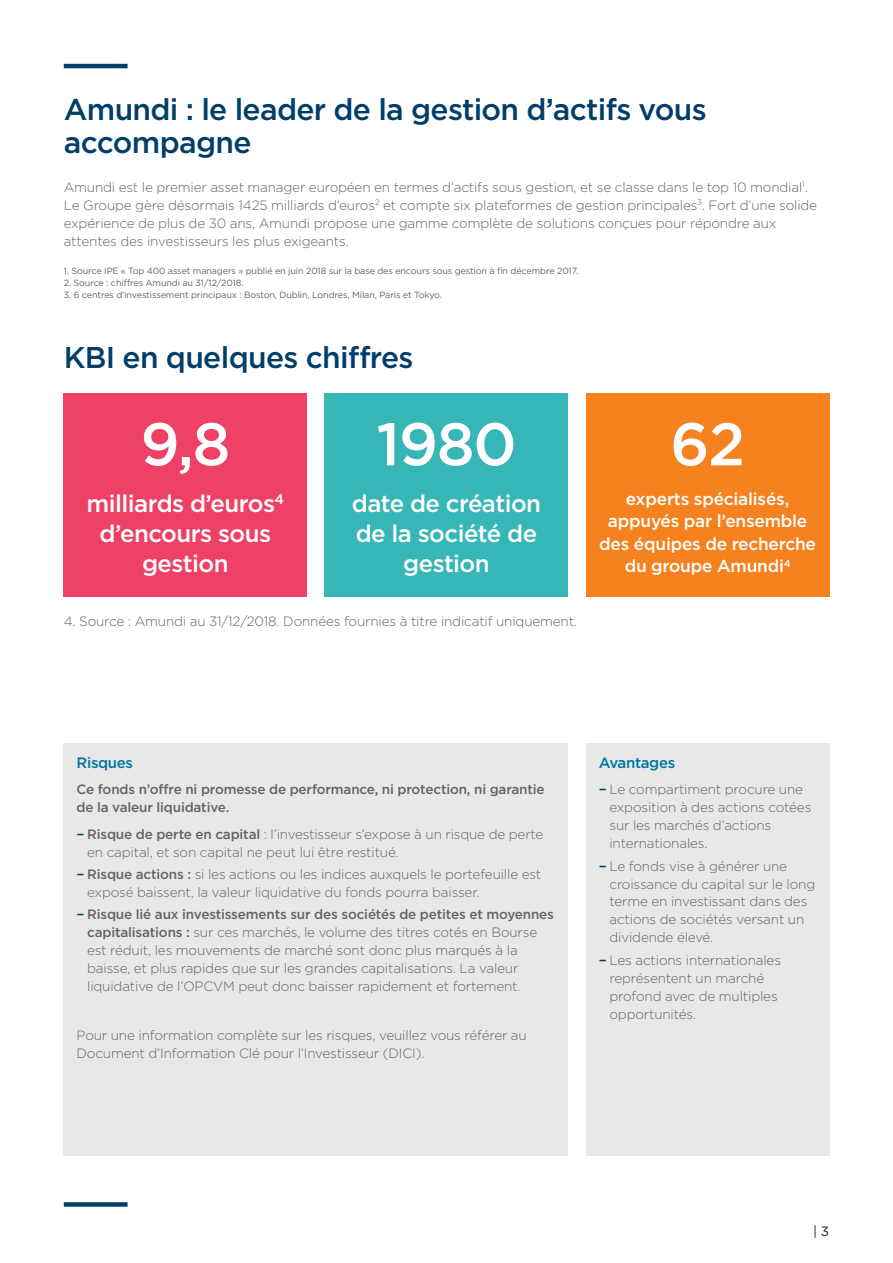
<style>
.page{position:relative;width:893px;height:1263px;background:#fff}
.page>*{position:absolute;margin:0;border:0;box-sizing:border-box;transform-origin:0 0}
.t1{font:500 60px "Gotham";color:#fff}
.t2{font:500 30px/33px "Gotham";letter-spacing:-.02em;color:#003e6a}
.t3{font:500 24px/30px "Gotham";letter-spacing:-.02em;color:#fff;text-align:center}
.t4{font:500 17.25px/22.5px "Gotham";letter-spacing:-.01em;color:#fff;text-align:center}
.t5{font:500 15px "Gotham";letter-spacing:-.02em;color:#0074a1}
.t6{font:300 13.5px/18px "Gotham";letter-spacing:-.01em;color:#636466}
.t7{font:500 13.5px/18px "Gotham";letter-spacing:-.01em;color:#636466}
.t8{font:13.5px "Gotham";color:#231f20}
.t9{font:9px "Gotham";letter-spacing:-.01em;color:#636466}
.s1{font-weight:500;font-size:12.75px;color:#003e6a}
.s2{font-weight:500}
</style>
<div class="page">
<hr style="left:64px;top:64px;width:64px;height:4px;background:#003e6a">
<div style="left:64px;top:1202px;width:64px;height:5px;background:#003e6a"></div>
<div style="left:64px;top:743px;width:504px;height:412px;background:#e7e8e8"></div>
<div style="left:586px;top:743px;width:243px;height:412px;background:#e7e8e8"></div>
<div style="left:64px;top:393px;width:243px;height:204px;background:#ef4066"></div>
<div style="left:325px;top:393px;width:243px;height:204px;background:#36b6b7"></div>
<div style="left:586px;top:393px;width:243px;height:204px;background:#f5821f"></div>
<h2 class="t2" style="left:64px;top:92px;width:645px">Amundi : le leader de la gestion d’actifs vous accompagne</h2>
<p class="t6" style="left:64px;top:178px;width:755px">Amundi est le premier asset manager européen en termes d’actifs sous gestion, et se classe dans le top 10 mondial<sup>1</sup>.<br>Le Groupe gère désormais 1425 milliards d’euros<sup>2</sup> et compte six plateformes de gestion principales<sup>3</sup>. Fort d’une solide expérience de plus de 30 ans, Amundi propose une gamme complète de solutions conçues pour répondre aux attentes des investisseurs les plus exigeants.</p>
<p class="t9" style="left:64px;top:265px;width:516px">1. Source IPE « Top 400 asset managers » publié en juin 2018 sur la base des encours sous gestion à fin décembre 2017.</p>
<p class="t9" style="left:64px;top:277px;width:181px">2. Source : chiffres Amundi au 31/12/2018.</p>
<p class="t9" style="left:64px;top:289px;width:380px">3. 6 centres d’investissement principaux : Boston, Dublin, Londres, Milan, Paris et Tokyo.</p>
<h2 class="t2" style="left:64px;top:340px;width:351px">KBI en quelques chiffres</h2>
<h1 class="t1" style="left:140px;top:405px;width:92px">9,8</h1>
<h3 class="t3" style="left:87px;top:488px;width:199px">milliards d’euros<sup>4 </sup>d’encours sous gestion</h3>
<h1 class="t1" style="left:376px;top:405px;width:142px">1980</h1>
<h3 class="t3" style="left:352px;top:488px;width:191px">date de création de la société de gestion</h3>
<p class="t6" style="left:64px;top:611px;width:515px">4. Source : Amundi au 31/12/2018. Données fournies à titre indicatif uniquement.</p>
<h1 class="t1" style="left:670px;top:405px;width:76px">62</h1>
<p class="t4" style="left:599px;top:487px;width:218px">experts spécialisés, appuyés par l’ensemble des équipes de recherche du groupe Amundi<sup>4</sup></p>
<p class="t5" style="left:77px;top:753px;width:58px">Risques</p>
<p class="t7" style="left:77px;top:780px;width:470px">Ce fonds n’offre ni promesse de performance, ni protection, ni garantie de la valeur liquidative.</p>
<p class="t6" style="left:87px;top:825px;width:458px;text-indent:-11px"><span class="s1">−</span> <span class="s2">Risque de perte en capital</span> : l’investisseur s’expose à un risque de perte en capital, et son capital ne peut lui être restitué.</p>
<p class="t6" style="left:87px;top:865px;width:456px;text-indent:-11px"><span class="s1">−</span> <span class="s2">Risque actions :</span> si les actions ou les indices auxquels le portefeuille est exposé baissent, la valeur liquidative du fonds pourra baisser.</p>
<p class="t6" style="left:87px;top:905px;width:468px;text-indent:-11px"><span class="s1">−</span> <span class="s2">Risque lié aux investissements sur des sociétés de petites et moyennes capitalisations :</span> sur ces marchés, le volume des titres cotés en Bourse est réduit, les mouvements de marché sont donc plus marqués à la baisse, et plus rapides que sur les grandes capitalisations. La valeur liquidative de l’OPCVM peut donc baisser rapidement et fortement.</p>
<p class="t6" style="left:77px;top:1026px;width:452px">Pour une information complète sur les risques, veuillez vous référer au<br>Document d’Information Clé pour l’Investisseur (DICI).</p>
<p class="t5" style="left:599px;top:753px;width:78px">Avantages</p>
<p class="t6" style="left:609px;top:780px;width:203px;text-indent:-11px"><span class="s1">−</span> Le compartiment procure une exposition à des actions cotées sur les marchés d’actions internationales.</p>
<p class="t6" style="left:609px;top:856px;width:207px;text-indent:-11px"><span class="s1">−</span> Le fonds vise à générer une croissance du capital sur le long terme en investissant dans des actions de sociétés versant un dividende élevé.</p>
<p class="t6" style="left:609px;top:951px;width:173px;text-indent:-11px"><span class="s1">−</span> Les actions internationales représentent un marché profond avec de multiples opportunités.</p>
<p class="t8" style="left:813px;top:1222px;width:17px">| 3</p>
</div>
